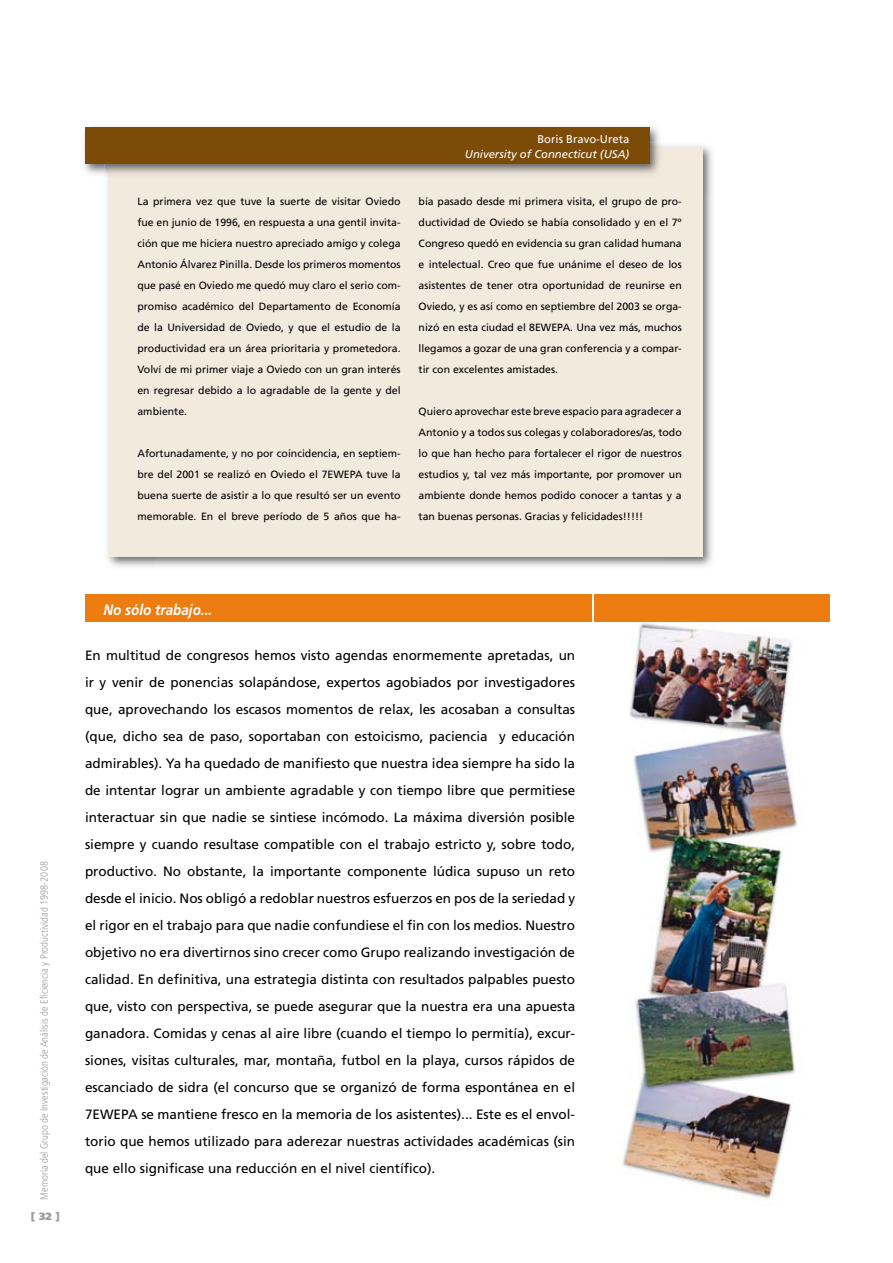
<style>
.page{position:relative;width:893px;height:1263px;background:#fff}
.page>*{position:absolute;margin:0;border:0;box-sizing:border-box;transform-origin:0 0}
.t1{font:italic 700 15px "Frutiger LT Std";color:#fff;scale:.9 1}
.t2{font:13.5px/27px "Frutiger LT Std";color:#000;text-align:justify}
.t3{font:italic 11.25px "Frutiger LT Std";color:#fff}
.t4{font:11.25px "Frutiger LT Std";color:#fff}
.t5{font:10.5px/21px "Frutiger LT Std";color:#000;text-align:justify}
.t6{font:300 condensed 10.5px "Frutiger LT Std";color:#9c9d9f}
.t7{font:900 10.5px "Frutiger LT Std";color:#9c9d9f}
</style>
<div class="page">
<img style="left:622px;top:604px;width:208px;height:602px">
<img style="left:107px;top:178px;width:48px;height:389px">
<img style="left:662px;top:145px;width:51px;height:50px">
<img style="left:664px;top:195px;width:48px;height:372px">
<div style="left:109px;top:147px;width:593px;height:409px;background:#f3eade"></div>
<img style="left:83px;top:126px;width:577px;height:49px">
<img style="left:109px;top:147px;width:551px;height:28px">
<div style="left:85px;top:128px;width:564px;height:36px;background:#7c4b08"></div>
<div style="left:85px;top:595px;width:744px;height:27px;background:#ee7d11"></div>
<hr style="left:592px;top:595px;width:2px;height:27px;background:#fff">
<p class="t5" style="left:137px;top:191px;width:265px">La primera vez que tuve la suerte de visitar Oviedo fue en junio de 1996, en respuesta a una gentil invita&shy;ción que me hiciera nuestro apreciado amigo y colega Antonio Álvarez Pinilla. Desde los primeros momentos que pasé en Oviedo me quedó muy claro el serio com&shy;promiso académico del Departamento de Economía de la Universidad de Oviedo, y que el estudio de la productividad era un área prioritaria y prometedora.<br>Volví de mi primer viaje a Oviedo con un gran interés en regresar debido a lo agradable de la gente y del ambiente.</p>
<p class="t5" style="left:137px;top:443px;width:265px">Afortunadamente, y no por coincidencia, en septiem&shy;bre del 2001 se realizó en Oviedo el 7EWEPA tuve la buena suerte de asistir a lo que resultó ser un evento memorable. En el breve período de 5 años que ha-</p>
<p class="t4" style="left:537px;top:132px;width:93px">Boris Bravo-Ureta</p>
<p class="t3" style="left:465px;top:147px;width:166px">University of Connecticut (USA)</p>
<p class="t5" style="left:419px;top:191px;width:265px">bía pasado desde mi primera visita, el grupo de pro&shy;ductividad de Oviedo se había consolidado y en el 7º Congreso quedó en evidencia su gran calidad humana e intelectual. Creo que fue unánime el deseo de los asistentes de tener otra oportunidad de reunirse en Oviedo, y es así como en septiembre del 2003 se orga&shy;nizó en esta ciudad el 8EWEPA. Una vez más, muchos llegamos a gozar de una gran conferencia y a compar&shy;tir con excelentes amistades.</p>
<p class="t5" style="left:419px;top:401px;width:265px">Quiero aprovechar este breve espacio para agradecer a Antonio y a todos sus colegas y colaboradores/as, todo lo que han hecho para fortalecer el rigor de nuestros estudios y, tal vez más importante, por promover un ambiente donde hemos podido conocer a tantas y a tan buenas personas. Gracias y felicidades!!!!!</p>
<p class="t6" style="left:38px;top:1199px;width:340px;rotate:-90deg">Memoria del Grupo de Investigación de Análisis de Eficiencia y Productividad 1998-2008</p>
<p class="t7" style="left:31px;top:1210px;width:6px">[</p>
<p class="t7" style="left:56px;top:1210px;width:6px">]</p>
<p class="t1" style="left:103px;top:601px;width:122px">No sólo trabajo...</p>
<p class="t2" style="left:85px;top:642px;width:492px">En multitud de congresos hemos visto agendas enormemente apretadas, un ir y venir de ponencias solapándose, expertos agobiados por investigadores que, aprovechando los escasos momentos de relax, les acosaban a consultas (que, dicho sea de paso, soportaban con estoicismo, paciencia y educación admirables). Ya ha quedado de manifiesto que nuestra idea siempre ha sido la de intentar lograr un ambiente agradable y con tiempo libre que permitiese interactuar sin que nadie se sintiese incómodo. La máxima diversión posible siempre y cuando resultase compatible con el trabajo estricto y, sobre todo, productivo. No obstante, la importante componente lúdica supuso un reto desde el inicio. Nos obligó a redoblar nuestros esfuerzos en pos de la seriedad y el rigor en el trabajo para que nadie confundiese el fin con los medios. Nuestro objetivo no era divertirnos sino crecer como Grupo realizando investigación de calidad. En definitiva, una estrategia distinta con resultados palpables puesto que, visto con perspectiva, se puede asegurar que la nuestra era una apuesta ganadora. Comidas y cenas al aire libre (cuando el tiempo lo permitía), excur&shy;siones, visitas culturales, mar, montaña, futbol en la playa, cursos rápidos de escanciado de sidra (el concurso que se organizó de forma espontánea en el 7EWEPA se mantiene fresco en la memoria de los asistentes)... Este es el envol&shy;torio que hemos utilizado para aderezar nuestras actividades académicas (sin que ello significase una reducción en el nivel científico).</p>
</div>
